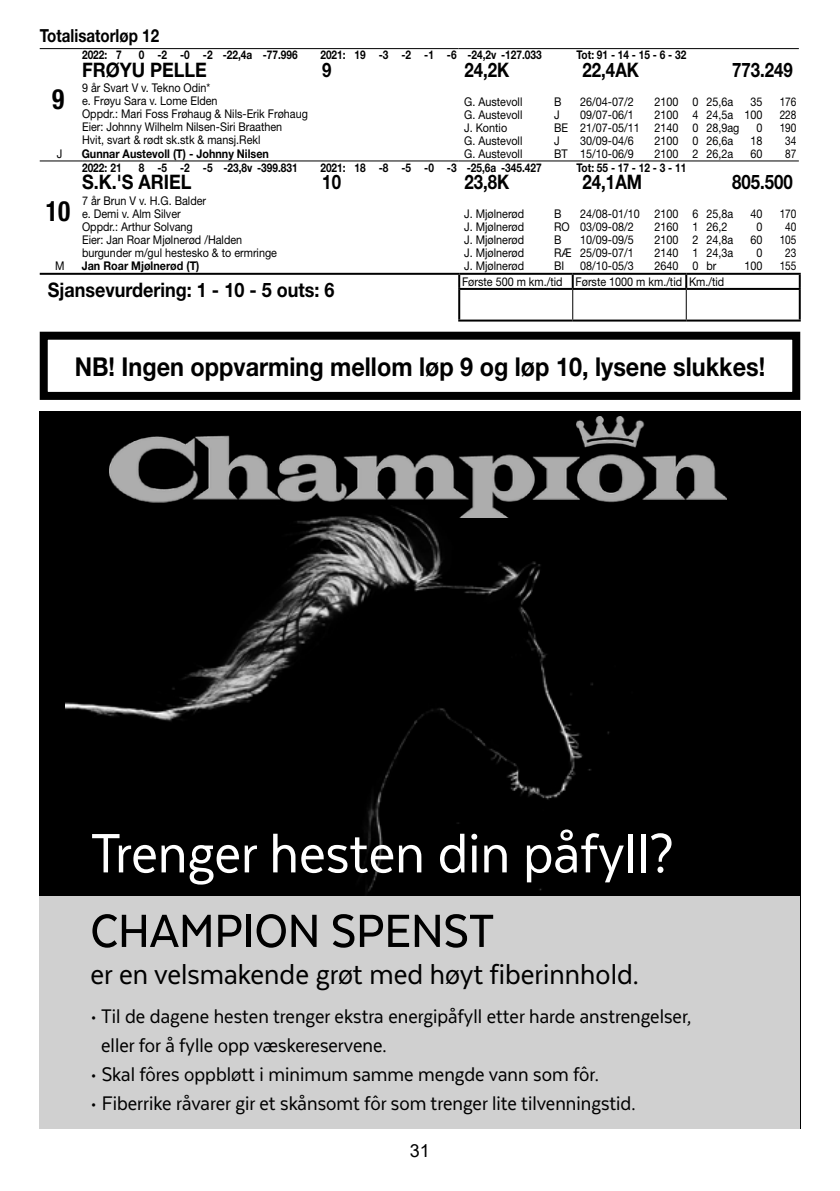
<style>
.page{position:relative;width:840px;height:1191px;background:#fff}
.page>*{position:absolute;margin:0;border:0;box-sizing:border-box;transform-origin:0 0}
.t1{font:64px "Texta Narrow";color:#fff}
.t2{font:500 53.6px "Texta Narrow";color:#000}
.t3{font:33px "Texta Narrow";color:#000}
.t4{font:700 condensed 28px "Helvetica Neue";color:#000;scale:.9 1}
.t5{font:700 26px "Helvetica Neue";color:#000;scale:.9 1}
.t6{font:22.6px/28.8px "Texta Narrow";color:#000}
.t7{font:700 20px "Helvetica Neue";color:#000;scale:.9 1}
.t8{font:700 20px "Helvetica Neue";color:#000;scale:.84 1}
.t9{font:700 18px "Helvetica Neue";color:#000;scale:.84 1}
.t10{font:18px "Arial";color:#000}
.t11{font:12px/13px "Helvetica Neue";color:#000;scale:.9 1}
.t12{font:700 12px "Helvetica Neue";color:#000;scale:.84 1}
.t13{font:700 12px "Helvetica Neue";color:#000;scale:.9 1}
.t14{font:12px "Helvetica Neue";color:#000;scale:.84 1}
</style>
<div class="page">
<hr style="left:40px;top:48px;width:42px;height:1px;background:#000">
<hr style="left:82px;top:48px;width:376px;height:1px;background:#000">
<hr style="left:458px;top:48px;width:340px;height:1px;background:#000">
<hr style="left:40px;top:160px;width:42px;height:1px;background:#000">
<hr style="left:82px;top:160px;width:376px;height:1px;background:#000">
<hr style="left:458px;top:160px;width:340px;height:1px;background:#000">
<hr style="left:40px;top:273px;width:419px;height:2px;background:#000">
<hr style="left:459px;top:273px;width:113px;height:2px;background:#000">
<svg style="left:458px;top:275px;width:2px;height:13px"></svg>
<hr style="left:572px;top:273px;width:113px;height:2px;background:#000">
<hr style="left:685px;top:273px;width:115px;height:2px;background:#000">
<svg style="left:798px;top:275px;width:2px;height:13px"></svg>
<hr style="left:458px;top:288px;width:114px;height:2px;background:#000">
<hr style="left:458px;top:290px;width:2px;height:29px;background:#000">
<hr style="left:458px;top:319px;width:114px;height:2px;background:#000">
<hr style="left:572px;top:288px;width:113px;height:2px;background:#000">
<hr style="left:572px;top:319px;width:113px;height:2px;background:#000">
<svg style="left:571px;top:275px;width:2px;height:44px"></svg>
<hr style="left:685px;top:288px;width:115px;height:2px;background:#000">
<hr style="left:798px;top:290px;width:2px;height:29px;background:#000">
<hr style="left:685px;top:319px;width:115px;height:2px;background:#000">
<svg style="left:684px;top:275px;width:2px;height:44px"></svg>
<div style="left:40px;top:411px;width:759px;height:485px;background:#000"></div>
<img style="left:66px;top:506px;width:593px;height:390px">
<img style="left:109px;top:416px;width:616px;height:102px">
<div style="left:40px;top:896px;width:759px;height:232px;background:#d0d0d0"></div>
<div style="left:40px;top:332px;width:759px;height:68px;border:8px solid #000"></div>
<h3 class="t9" style="left:40px;top:25px;width:143px">Totalisatorløp 12</h3>
<h3 class="t4" style="left:52px;top:82px;width:15px">9</h3>
<p class="t12" style="left:82px;top:47px;width:49px">2022: 7</p>
<p class="t12" style="left:139px;top:47px;width:190px">0 -2 -0 -2 -22,4a -77.996</p>
<p class="t12" style="left:320px;top:47px;width:265px">2021: 19 -3 -2 -1 -6 -24,2v -127.033</p>
<p class="t12" style="left:576px;top:47px;width:132px">Tot: 91 - 14 - 15 - 6 - 32</p>
<h3 class="t7" style="left:82px;top:58px;width:140px">FRØYU PELLE</h3>
<h3 class="t8" style="left:322px;top:58px;width:13px">9</h3>
<h3 class="t8" style="left:464px;top:58px;width:55px">24,2K</h3>
<h3 class="t8" style="left:582px;top:58px;width:69px">22,4AK</h3>
<h3 class="t8" style="left:731px;top:58px;width:74px">773.249</h3>
<p class="t11" style="left:82px;top:81px;width:252px">9 år Svart V v. Tekno Odin*<br>e. Frøyu Sara v. Lome Elden<br>Oppdr.: Mari Foss Frøhaug &amp; Nils-Erik Frøhaug Eier: Johnny Wilhelm Nilsen-Siri Braathen<br>Hvit, svart &amp; rødt sk.stk &amp; mansj.Rekl</p>
<p class="t11" style="left:464px;top:95px;width:66px">G. Austevoll</p>
<p class="t11" style="left:554px;top:95px;width:10px">B</p>
<p class="t11" style="left:580px;top:95px;width:61px">26/04-07/2</p>
<p class="t11" style="left:654px;top:95px;width:89px">2100 0 25,6a</p>
<p class="t11" style="left:750px;top:95px;width:15px">35</p>
<p class="t14" style="left:779px;top:94px;width:22px">176</p>
<p class="t11" style="left:464px;top:108px;width:66px">G. Austevoll</p>
<p class="t11" style="left:554px;top:108px;width:8px">J</p>
<p class="t11" style="left:580px;top:108px;width:61px">09/07-06/1</p>
<p class="t11" style="left:654px;top:108px;width:122px">2100 4 24,5a 100</p>
<p class="t14" style="left:779px;top:107px;width:22px">228</p>
<p class="t11" style="left:464px;top:121px;width:49px">J. Kontio</p>
<p class="t11" style="left:554px;top:121px;width:207px">BE 21/07-05/11 2140 0 28,9ag</p>
<p class="t11" style="left:756px;top:121px;width:8px">0</p>
<p class="t14" style="left:779px;top:120px;width:22px">190</p>
<p class="t11" style="left:464px;top:134px;width:66px">G. Austevoll</p>
<p class="t11" style="left:554px;top:134px;width:8px">J</p>
<p class="t11" style="left:580px;top:134px;width:61px">30/09-04/6</p>
<p class="t11" style="left:654px;top:134px;width:89px">2100 0 26,6a</p>
<p class="t11" style="left:750px;top:134px;width:15px">18</p>
<p class="t14" style="left:784px;top:133px;width:15px">34</p>
<p class="t11" style="left:57px;top:147px;width:8px">J</p>
<p class="t13" style="left:82px;top:146px;width:209px">Gunnar Austevoll (T) - Johnny Nilsen</p>
<p class="t11" style="left:464px;top:147px;width:66px">G. Austevoll</p>
<p class="t11" style="left:554px;top:147px;width:90px">BT 15/10-06/9</p>
<p class="t11" style="left:654px;top:147px;width:89px">2100 2 26,2a</p>
<p class="t11" style="left:750px;top:147px;width:15px">60</p>
<p class="t14" style="left:784px;top:146px;width:15px">87</p>
<p class="t12" style="left:82px;top:160px;width:49px">2022: 21</p>
<p class="t12" style="left:139px;top:160px;width:190px">8 -5 -2 -5 -23,8v -399.831</p>
<p class="t12" style="left:320px;top:160px;width:265px">2021: 18 -8 -5 -0 -3 -25,6a -345.427</p>
<p class="t12" style="left:576px;top:160px;width:132px">Tot: 55 - 17 - 12 - 3 - 11</p>
<h3 class="t7" style="left:82px;top:170px;width:123px">S.K.'S ARIEL</h3>
<h3 class="t8" style="left:322px;top:170px;width:24px">10</h3>
<h3 class="t8" style="left:464px;top:170px;width:55px">23,8K</h3>
<h3 class="t8" style="left:582px;top:170px;width:72px">24,1AM</h3>
<h3 class="t8" style="left:731px;top:170px;width:74px">805.500</h3>
<p class="t11" style="left:82px;top:194px;width:218px">7 år Brun V v. H.G. Balder<br>e. Demi v. Alm Silver<br>Oppdr.: Arthur Solvang<br>Eier: Jan Roar Mjølnerød /Halden burgunder m/gul hestesko &amp; to ermringe</p>
<h3 class="t4" style="left:46px;top:194px;width:28px">10</h3>
<p class="t11" style="left:464px;top:207px;width:68px">J. Mjølnerød</p>
<p class="t11" style="left:554px;top:207px;width:10px">B</p>
<p class="t11" style="left:580px;top:207px;width:171px">24/08-01/10 2100 6 25,8a</p>
<p class="t11" style="left:750px;top:207px;width:15px">40</p>
<p class="t14" style="left:779px;top:206px;width:22px">170</p>
<p class="t11" style="left:464px;top:220px;width:68px">J. Mjølnerød</p>
<p class="t11" style="left:554px;top:220px;width:90px">RO 03/09-08/2</p>
<p class="t11" style="left:654px;top:220px;width:83px">2160 1 26,2</p>
<p class="t11" style="left:756px;top:220px;width:8px">0</p>
<p class="t14" style="left:784px;top:219px;width:15px">40</p>
<p class="t11" style="left:464px;top:233px;width:68px">J. Mjølnerød</p>
<p class="t11" style="left:554px;top:233px;width:10px">B</p>
<p class="t11" style="left:580px;top:233px;width:61px">10/09-09/5</p>
<p class="t11" style="left:654px;top:233px;width:89px">2100 2 24,8a</p>
<p class="t11" style="left:750px;top:233px;width:15px">60</p>
<p class="t14" style="left:779px;top:232px;width:22px">105</p>
<p class="t11" style="left:464px;top:246px;width:68px">J. Mjølnerød</p>
<p class="t11" style="left:554px;top:246px;width:90px">RÆ 25/09-07/1</p>
<p class="t11" style="left:654px;top:246px;width:89px">2140 1 24,3a</p>
<p class="t11" style="left:756px;top:246px;width:8px">0</p>
<p class="t14" style="left:784px;top:245px;width:15px">23</p>
<p class="t11" style="left:55px;top:259px;width:12px">M</p>
<p class="t13" style="left:82px;top:258px;width:132px">Jan Roar Mjølnerød (T)</p>
<p class="t11" style="left:464px;top:259px;width:68px">J. Mjølnerød</p>
<p class="t11" style="left:554px;top:259px;width:13px">BI</p>
<p class="t11" style="left:580px;top:259px;width:61px">08/10-05/3</p>
<p class="t11" style="left:654px;top:259px;width:70px">2640 0 br</p>
<p class="t11" style="left:744px;top:259px;width:22px">100</p>
<p class="t14" style="left:779px;top:258px;width:22px">155</p>
<h3 class="t7" style="left:48px;top:278px;width:320px">Sjansevurdering: 1 - 10 - 5 outs: 6</h3>
<p class="t11" style="left:462px;top:275px;width:293px">Første 500 m km./tid Første 1000 m km./tid Km./tid</p>
<h3 class="t5" style="left:75px;top:350px;width:768px">NB! Ingen oppvarming mellom løp 9 og løp 10, lysene slukkes!</h3>
<h1 class="t1" style="left:91px;top:820px;width:584px">Trenger hesten din påfyll?</h1>
<h2 class="t2" style="left:91px;top:903px;width:405px">CHAMPION SPENST</h2>
<h3 class="t3" style="left:91px;top:957px;width:549px">er en velsmakende grøt med høyt fiberinnhold.</h3>
<h3 class="t6" style="left:101px;top:1001px;width:591px;text-indent:-11px">• Til de dagene hesten trenger ekstra energipåfyll etter harde anstrengelser, eller for å fylle opp væskereservene.</h3>
<h3 class="t6" style="left:91px;top:1059px;width:509px">• Skal fôres oppbløtt i minimum samme mengde vann som fôr.</h3>
<h3 class="t6" style="left:91px;top:1088px;width:546px">• Fiberrike råvarer gir et skånsomt fôr som trenger lite tilvenningstid.</h3>
<h3 class="t10" style="left:410px;top:1138px;width:22px">31</h3>
</div>
